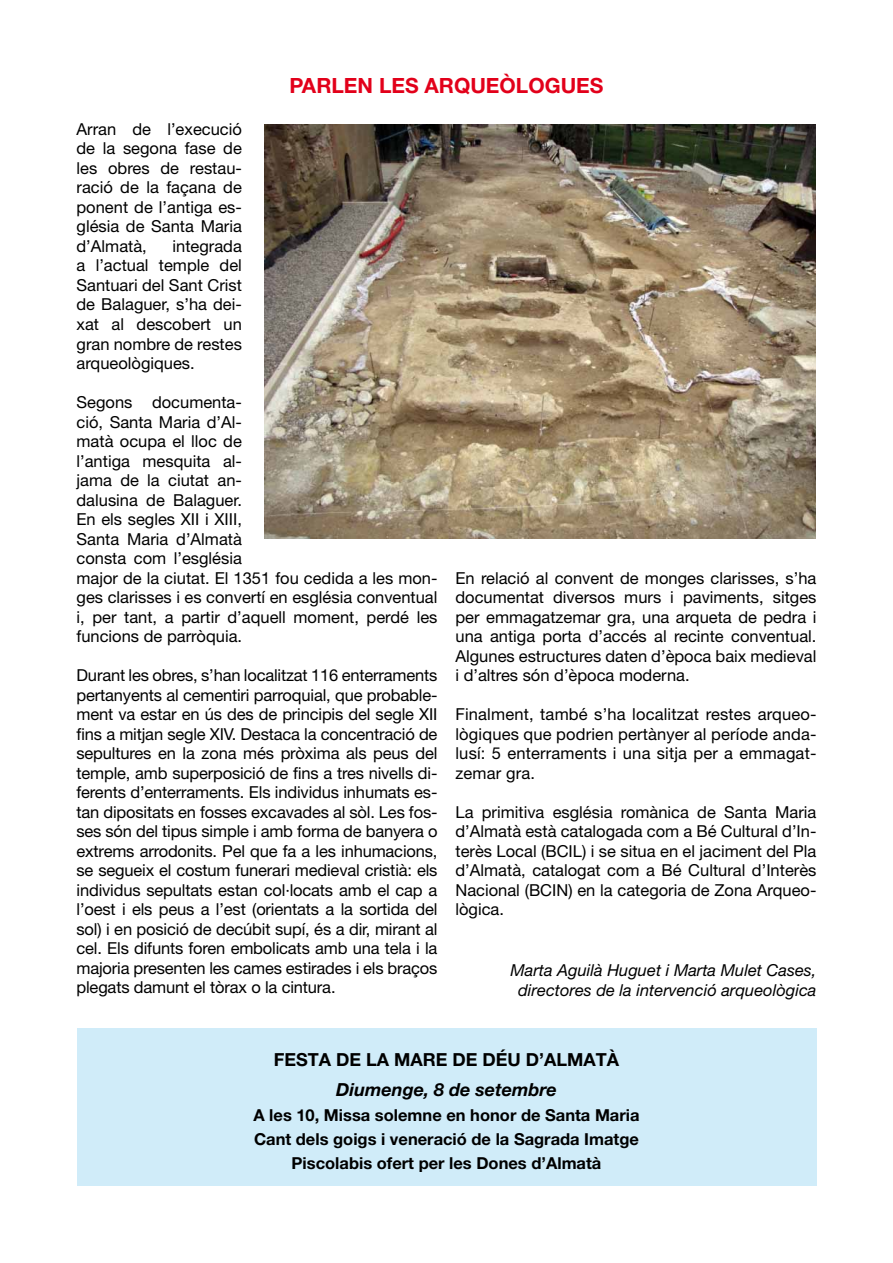
<style>
.page{position:relative;width:893px;height:1263px;background:#fff}
.page>*{position:absolute;margin:0;border:0;box-sizing:border-box;transform-origin:0 0}
.t1{font:700 21px "Helvetica Neue";color:#e2001a}
.t2{font:700 18px "Helvetica Neue LT Pro";color:#000}
.t3{font:italic 700 18px "Helvetica Neue LT Pro";color:#000}
.t4{font:16.5px/19.5px "Helvetica Neue";color:#000;text-align:justify}
.t5{font:700 16.5px/24.3px "Helvetica Neue LT Pro";color:#000;text-align:center}
.t6{font:italic 16.5px/19.8px "Helvetica Neue LT Pro";color:#000;text-align:center}
</style>
<div class="page">
<img style="left:264px;top:125px;width:552px;height:413px">
<div style="left:77px;top:1029px;width:739px;height:157px;background:#d0ecf9"></div>
<p class="t1" style="left:290px;top:78px;width:315px">PARLEN LES ARQUEÒLOGUES</p>
<p class="t4" style="left:77px;top:121px;width:167px">Arran de l’execució de la segona fase de les obres de restau&shy;ració de la façana de ponent de l’antiga es&shy;glésia de Santa Maria d’Almatà,</p>
<p class="t4" style="left:77px;top:238px;width:167px;text-indent:96px">integrada a l’actual temple del Santuari del Sant Crist de Balaguer, s’ha dei&shy;xat al descobert un gran nombre de restes arqueològiques.</p>
<p class="t4" style="left:77px;top:394px;width:362px;text-align:left">Segons documenta-<br>ció, Santa Maria d’Al-<br>matà ocupa el lloc de<br>l’antiga mesquita al-<br>jama de la ciutat an-<br>dalusina de Balaguer.<br>En els segles XII i XIII,<br>Santa Maria d’Almatà<br>consta com l’església<br>major de la ciutat. El 1351 fou cedida a les mon&shy;ges clarisses i es convertí en església conven tual i, per tant, a partir d’aquell moment, perdé les funcions de parròquia.</p>
<p class="t4" style="left:77px;top:667px;width:362px">Durant les obres, s’han localitzat 116 enterraments pertanyents al cementiri parroquial, que probable&shy;ment va estar en ús des de principis del segle XII fins a mitjan segle XIV. Destaca la concentració de sepultures en la zona més pròxima als peus del temple, amb superposició de fins a tres nivells di&shy;ferents d’enterraments. Els individus inhumats es&shy;tan dipositats en fosses excavades al sòl. Les fos&shy;ses són del tipus simple i amb forma de banyera o extrems arrodonits. Pel que fa a les inhumacions, se segueix el costum funerari medieval cristià: els individus sepultats estan col·locats amb el cap a l’oest i els peus a l’est (orientats a la sortida del sol) i en posició de decúbit supí, és a dir, mirant al cel. Els difunts foren embolicats amb una tela i la majoria presenten les cames estirades i els braços plegats damunt el tòrax o la cintura.</p>
<p class="t4" style="left:455px;top:569px;width:362px">En relació al convent de monges clarisses, s’ha documentat diversos murs i paviments, sitges per emmagatzemar gra, una arqueta de pedra i una antiga porta d’accés al recinte conventual.<br>Algunes estructures daten d’època baix medieval i d’altres són d’època moderna.</p>
<p class="t4" style="left:455px;top:706px;width:362px">Finalment, també s’ha localitzat restes arqueo&shy;lògiques que podrien pertànyer al període anda&shy;lusí: 5 enterraments i una sitja per a emmagat&shy;zemar gra.</p>
<p class="t4" style="left:455px;top:803px;width:362px">La primitiva església romànica de Santa Maria d’Almatà està catalogada com a Bé Cultural d’In&shy;terès Local (BCIL) i se situa en el jaciment del Pla d’Almatà, catalogat com a Bé Cultural d’Interès Nacional (BCIN) en la categoria de Zona Arqueo&shy;lògica.</p>
<p class="t6" style="left:510px;top:962px;width:307px">Marta Aguilà Huguet i Marta Mulet Cases, directores de la intervenció arqueològica</p>
<p class="t2" style="left:274px;top:1053px;width:347px">FESTA DE LA MARE DE DÉU D’ALMATÀ</p>
<p class="t3" style="left:336px;top:1083px;width:222px">Diumenge, 8 de setembre</p>
<p class="t5" style="left:253px;top:1104px;width:388px">A les 10, Missa solemne en honor de Santa Maria<br>Cant dels goigs i veneració de la Sagrada Imatge<br>Piscolabis ofert per les Dones d’Almatà</p>
</div>
